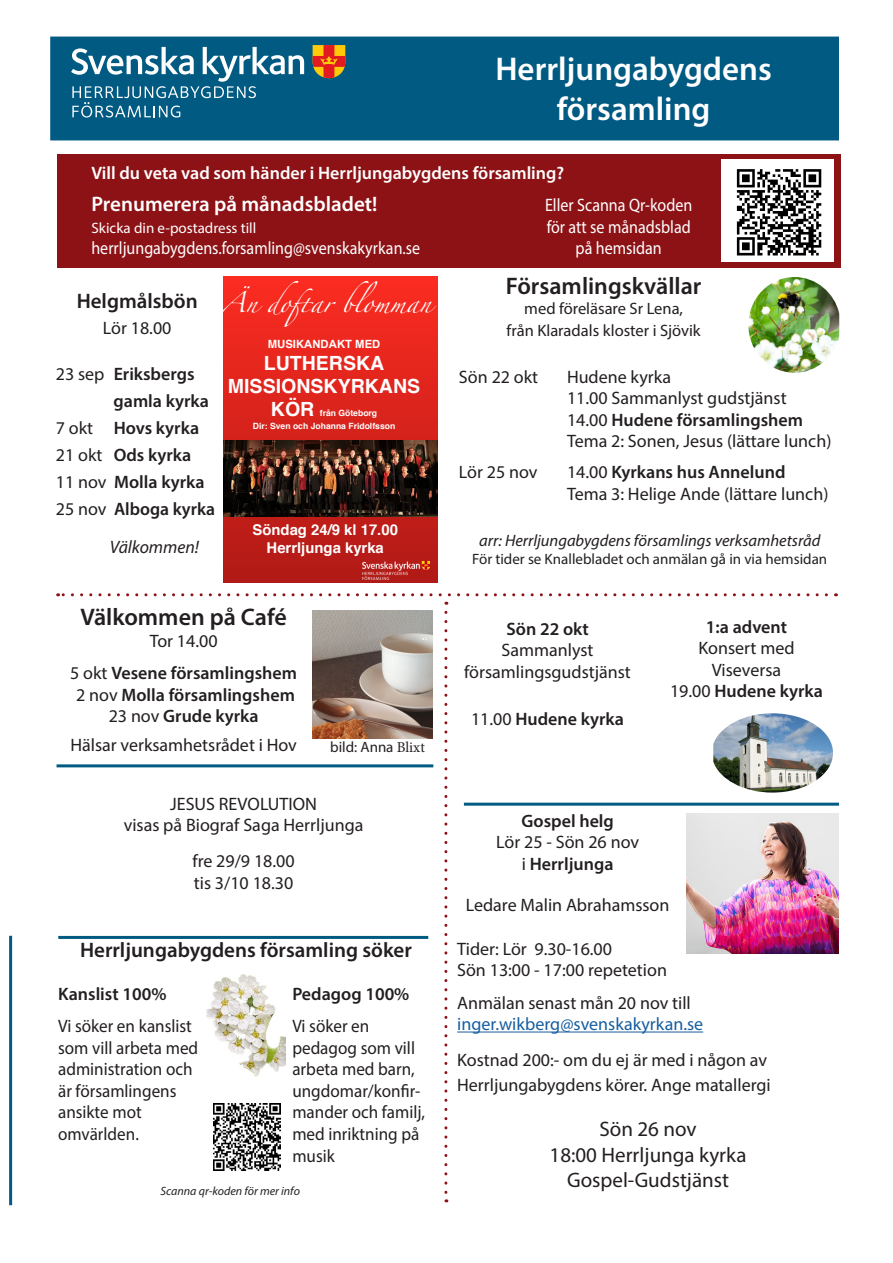
<style>
.page{position:relative;width:893px;height:1263px;background:#fff}
.page>*{position:absolute;margin:0;border:0;box-sizing:border-box;transform-origin:0 0}
.t1{font:600 33px/39.6px "Myriad Pro";color:#fff;text-align:center}
.t2{font:600 24px "Myriad Pro";color:#231f20}
.t3{font:21px/25.2px "Myriad Pro";color:#231f20;text-align:center}
.t4{font:600 21px "Myriad Pro";color:#231f20}
.t5{font:600 21px "Myriad Pro";color:#fff}
.t6{font:700 19.5px "Helvetica";color:#fff}
.t7{font:18.45px "Zapfino";color:#fff}
.t8{font:18px/25.2px "Myriad Pro";color:#231f20}
.t9{font:600 18px/21.6px "Myriad Pro";color:#231f20;text-align:center}
.t10{font:18px/21.6px "Myriad Pro";color:#231f20;scale:.95 1}
.t11{font:18px "Myriad Pro";color:#fff;scale:.89 1}
.t12{font:18px/21.6px "Myriad Pro";color:#175d9e}
.t13{font:600 18px "Myriad Pro";color:#fff}
.t14{font:italic 18px "Myriad Pro";color:#231f20}
.t15{font:16.5px "Myriad Pro";color:#231f20}
.t16{font:italic 16.5px "Myriad Pro";color:#231f20}
.t17{font:15px "Myriad Pro";color:#231f20}
.t18{font:15px "Myriad Pro";color:#fff}
.t19{font:700 14.85px/18px "Helvetica";color:#fff;text-align:center}
.t20{font:italic 12px "Myriad Pro";color:#231f20}
.t21{font:700 11.4px "Arial";color:#fff}
.t22{font:700 8.55px/12.9px "Helvetica";color:#fff}
.s1{font-family:"Helvetica"}
.s2{font-weight:400}
.s3{font-family:"Minion Pro"}
.s4{color:#231f20}
</style>
<div class="page">
<div style="left:51px;top:37px;width:787px;height:103px;background:#005a82"></div>
<svg style="left:71px;top:47px;width:233px;height:71px"></svg>
<svg style="left:313px;top:45px;width:32px;height:33px"></svg>
<div style="left:57px;top:155px;width:784px;height:113px;background:#8d1216"></div>
<hr style="left:457px;top:1031px;width:246px;height:1px;background:#175d9e">
<img style="left:312px;top:610px;width:120px;height:129px">
<hr style="left:464px;top:803px;width:375px;height:3px;background:#005a82">
<hr style="left:57px;top:764px;width:376px;height:3px;background:#005a82">
<hr style="left:58px;top:936px;width:370px;height:3px;background:#005a82">
<svg style="left:58px;top:593px;width:768px;height:3px"></svg>
<img style="left:748px;top:277px;width:91px;height:96px">
<svg style="left:444px;top:612px;width:3px;height:590px"></svg>
<img style="left:721px;top:160px;width:113px;height:102px">
<img style="left:713px;top:713px;width:120px;height:79px">
<hr style="left:9px;top:936px;width:3px;height:269px;background:#005a82">
<svg style="left:224px;top:276px;width:214px;height:307px;background:#da231c"></svg>
<img style="left:224px;top:440px;width:214px;height:76px">
<img style="left:362px;top:561px;width:67px;height:18px">
<img style="left:687px;top:814px;width:152px;height:140px">
<img style="left:213px;top:1103px;width:68px;height:67px">
<img style="left:206px;top:974px;width:80px;height:102px">
<p class="t1" style="left:495px;top:48px;width:278px">Herrljungabygdens församling</p>
<p class="t13" style="left:91px;top:161px;width:474px">Vill du veta vad som händer i Herrljungabygdens församling?</p>
<p class="t5" style="left:91px;top:191px;width:288px">Prenumerera på månadsbladet!</p>
<p class="t18" style="left:91px;top:218px;width:166px">Skicka din e-postadress till</p>
<p class="t11" style="left:91px;top:237px;width:371px">herrljungabygdens.forsamling@svenskakyrkan.se</p>
<p class="t11" style="left:545px;top:194px;width:167px">Eller Scanna Qr-koden</p>
<p class="t11" style="left:547px;top:216px;width:163px">för att se månadsblad</p>
<p class="t11" style="left:576px;top:237px;width:98px">på hemsidan</p>
<p class="t7" style="left:222px;top:295px;width:211px">Än doftar blomman</p>
<p class="t21" style="left:268px;top:336px;width:114px"><span class="s1">MUSIK</span>ANDAKT MED</p>
<p class="t6" style="left:264px;top:347px;width:122px">LUTHERSKA</p>
<p class="t6" style="left:228px;top:370px;width:194px">MISSIONSKYRKANS</p>
<p class="t6" style="left:271px;top:394px;width:45px">KÖR</p>
<p class="t4" style="left:77px;top:288px;width:123px">Helgmålsbön</p>
<p class="t8" style="left:103px;top:315px;width:70px">Lör 18.00</p>
<p class="t9" style="left:114px;top:360px;width:97px;line-height:27px;text-align:left;text-indent:-58px"><span class="s2">23 sep</span> Eriksbergs gamla kyrka</p>
<p class="t9" style="left:56px;top:417px;width:145px"><span class="s2">7 okt</span> Hovs kyrka</p>
<p class="t9" style="left:56px;top:444px;width:137px"><span class="s2">21 okt</span> Ods kyrka</p>
<p class="t9" style="left:56px;top:471px;width:150px"><span class="s2">11 nov</span> Molla kyrka</p>
<p class="t9" style="left:56px;top:498px;width:161px"><span class="s2">25 nov</span> Alboga kyrka</p>
<p class="t14" style="left:110px;top:536px;width:91px">Välkommen!</p>
<p class="t22" style="left:253px;top:407px;width:144px;text-indent:67px">från Göteborg<br>Dir: Sven och Johanna Fridolfsson</p>
<p class="t19" style="left:253px;top:521px;width:147px">Söndag 24/9 kl 17.00<br>Herrljunga kyrka</p>
<p class="t2" style="left:81px;top:602px;width:208px">Välkommen på Café</p>
<p class="t8" style="left:150px;top:628px;width:69px">Tor 14.00</p>
<p class="t9" style="left:70px;top:662px;width:228px"><span class="s2">5 okt</span> Vesene församlingshem<br><span class="s2">2 nov</span> Molla församlingshem</p>
<p class="t9" style="left:109px;top:705px;width:151px"><span class="s2">23 nov</span> Grude kyrka</p>
<p class="t8" style="left:70px;top:732px;width:228px">Hälsar verksamhetsrådet i Hov</p>
<p class="t17" style="left:330px;top:738px;width:96px">bild: Anna <span class="s3">Blixt</span></p>
<p class="t8" style="left:170px;top:791px;width:148px">JESUS REVOLUTION</p>
<p class="t8" style="left:124px;top:812px;width:241px">visas på Biograf Saga Herrljunga</p>
<p class="t8" style="left:193px;top:848px;width:104px">fre 29/9 18.00</p>
<p class="t8" style="left:194px;top:870px;width:101px">tis 3/10 18.30</p>
<p class="t4" style="left:80px;top:937px;width:333px">Herrljungabygdens församling söker</p>
<p class="t9" style="left:58px;top:982px;width:110px">Kanslist 100%</p>
<p class="t10" style="left:58px;top:1015px;width:149px">Vi söker en kanslist som vill arbeta med administration och är församlingens ansikte mot</p>
<p class="t10" style="left:58px;top:1123px;width:87px">omvärlden.</p>
<p class="t9" style="left:292px;top:982px;width:119px">Pedagog 100%</p>
<p class="t10" style="left:292px;top:1015px;width:82px">Vi söker en</p>
<p class="t10" style="left:292px;top:1036px;width:141px">pedagog som vill arbeta med barn, ungdomar/konfir&shy;mander och familj, med inriktning på musik</p>
<p class="t20" style="left:161px;top:1183px;width:141px">Scanna qr-koden för mer info</p>
<p class="t2" style="left:506px;top:271px;width:197px">Församlingskvällar</p>
<p class="t15" style="left:524px;top:298px;width:160px">med föreläsare Sr Lena,</p>
<p class="t15" style="left:507px;top:320px;width:196px">från Klaradals kloster i Sjövik</p>
<p class="t8" style="left:459px;top:364px;width:81px">Sön 22 okt</p>
<p class="t8" style="left:567px;top:364px;width:106px">Hudene kyrka</p>
<p class="t8" style="left:567px;top:385px;width:221px">11.00 Sammanlyst gudstjänst</p>
<p class="t9" style="left:567px;top:408px;width:238px"><span class="s2">14.00</span> Hudene församlingshem</p>
<p class="t8" style="left:567px;top:428px;width:266px">Tema 2: Sonen, Jesus (lättare lunch)</p>
<p class="t8" style="left:459px;top:459px;width:80px">Lör 25 nov</p>
<p class="t9" style="left:567px;top:461px;width:220px"><span class="s2">14.00</span> Kyrkans hus Annelund</p>
<p class="t8" style="left:567px;top:481px;width:263px">Tema 3: Helige Ande (lättare lunch)</p>
<p class="t16" style="left:479px;top:531px;width:343px">arr: Herrljungabygdens församlings verksamhetsråd</p>
<p class="t17" style="left:472px;top:550px;width:356px">För tider se Knallebladet och anmälan gå in via hemsidan</p>
<p class="t9" style="left:506px;top:617px;width:84px">Sön 22 okt</p>
<p class="t8" style="left:502px;top:637px;width:93px">Sammanlyst</p>
<p class="t8" style="left:464px;top:659px;width:168px">församlingsgudstjänst</p>
<p class="t9" style="left:471px;top:707px;width:155px"><span class="s2">11.00</span> Hudene kyrka</p>
<p class="t9" style="left:706px;top:615px;width:83px">1:a advent</p>
<p class="t8" style="left:698px;top:635px;width:98px">Konsert med</p>
<p class="t8" style="left:712px;top:657px;width:71px">Viseversa</p>
<p class="t9" style="left:670px;top:680px;width:154px"><span class="s2">19.00</span> Hudene kyrka</p>
<p class="t9" style="left:521px;top:809px;width:94px">Gospel helg</p>
<p class="t8" style="left:496px;top:829px;width:144px">Lör 25 - Sön 26 nov</p>
<p class="t9" style="left:522px;top:853px;width:93px"><span class="s2">i</span> Herrljunga</p>
<p class="t8" style="left:466px;top:892px;width:205px">Ledare Malin Abrahamsson</p>
<p class="t8" style="left:457px;top:936px;width:156px">Tider: Lör 9.30-16.00</p>
<p class="t8" style="left:457px;top:957px;width:211px">Sön 13:00 - 17:00 repetetion</p>
<p class="t12" style="left:457px;top:991px;width:248px"><span class="s4">Anmälan senast mån 20 nov till </span>inger.wikberg@svenskakyrkan.se</p>
<p class="t8" style="left:457px;top:1047px;width:315px">Kostnad 200:- om du ej är med i någon av<br>Herrljungabygdens körer. Ange matallergi</p>
<p class="t3" style="left:599px;top:1116px;width:99px">Sön 26 nov</p>
<p class="t3" style="left:550px;top:1142px;width:198px">18:00 Herrljunga kyrka<br>Gospel-Gudstjänst</p>
</div>
